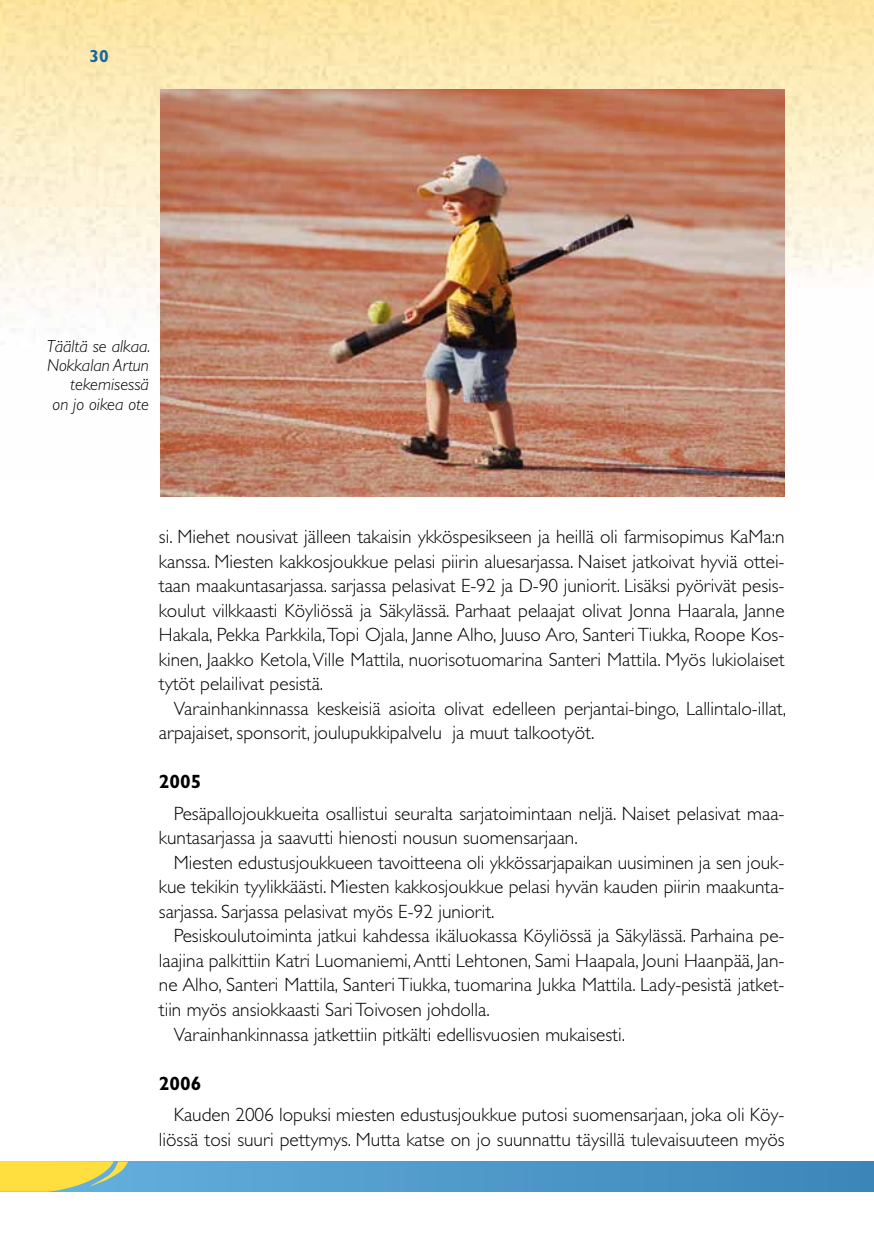
<style>
.page{position:relative;width:874px;height:1241px;background:#fff}
.page>*{position:absolute;margin:0;border:0;box-sizing:border-box;transform-origin:0 0}
.t1{font:300 19.25px/24.5px "Gill Sans";color:#000;text-align:justify}
.t2{font:700 19.25px "Gill Sans";color:#000}
.t3{font:italic 300 17.5px/19.2px "Gill Sans";color:#000;text-align:right}
.t4{font:700 17.5px "Gill Sans";color:#1768a0}
</style>
<div class="page">
<img style="left:0;top:0;width:873px;height:481px">
<svg style="left:128px;top:1161px;width:745px;height:30px;background:#4e98c8"></svg>
<svg style="left:0;top:1161px;width:128px;height:30px;background:#dbd362"></svg>
<img style="left:160px;top:89px;width:624px;height:407px">
<p class="t4" style="left:90px;top:45px;width:21px">30</p>
<p class="t3" style="left:47px;top:336px;width:105px">Täältä se alkaa.<br>Nokkalan Artun tekemisessä<br>on jo oikea ote</p>
<p class="t1" style="left:159px;top:524px;width:627px">si. Miehet nousivat jälleen takaisin ykköspesikseen ja heillä oli farmisopimus KaMa:n kanssa. Miesten kakkosjoukkue pelasi piirin aluesarjassa. Naiset jatkoivat hyviä ottei&shy;taan maakuntasarjassa. sarjassa pelasivat E-92 ja D-90 juniorit. Lisäksi pyörivät pesis&shy;koulut vilkkaasti Köyliössä ja Säkylässä. Parhaat pelaajat olivat Jonna Haarala, Janne Hakala, Pekka Parkkila, Topi Ojala, Janne Alho, Juuso Aro, Santeri Tiukka, Roope Kos&shy;kinen, Jaakko Ketola, Ville Mattila, nuorisotuomarina Santeri Mattila. Myös lukiolaiset tytöt pelailivat pesistä.</p>
<p class="t1" style="left:159px;top:696px;width:628px;text-indent:15px">Varainhankinnassa keskeisiä asioita olivat edelleen perjantai-bingo, Lallintalo-illat, arpajaiset, sponsorit, joulupukkipalvelu ja muut talkootyöt.</p>
<p class="t2" style="left:159px;top:770px;width:44px">2005</p>
<p class="t1" style="left:159px;top:801px;width:627px;text-indent:15px">Pesäpallojoukkueita osallistui seuralta sarjatoimintaan neljä. Naiset pelasivat maa&shy;kuntasarjassa ja saavutti hienosti nousun suomensarjaan.</p>
<p class="t1" style="left:159px;top:850px;width:627px;text-indent:15px">Miesten edustusjoukkueen tavoitteena oli ykkössarjapaikan uusiminen ja sen jouk&shy;kue tekikin tyylikkäästi. Miesten kakkosjoukkue pelasi hyvän kauden piirin maakunta&shy;sarjassa. Sarjassa pelasivat myös E-92 juniorit.</p>
<p class="t1" style="left:174px;top:923px;width:612px">Pesiskoulutoiminta jatkui kahdessa ikäluokassa Köyliössä ja Säkylässä. Parhaina pe-</p>
<p class="t1" style="left:159px;top:948px;width:626px">laajina palkittiin Katri Luomaniemi, Antti Lehtonen, Sami Haapala, Jouni Haanpää, Jan-</p>
<p class="t1" style="left:159px;top:972px;width:627px">ne Alho, Santeri Mattila, Santeri Tiukka, tuomarina Jukka Mattila. Lady-pesistä jatket-</p>
<p class="t1" style="left:159px;top:997px;width:332px">tiin myös ansiokkaasti Sari Toivosen johdolla.</p>
<p class="t1" style="left:174px;top:1021px;width:452px">Varainhankinnassa jatkettiin pitkälti edellisvuosien mukaisesti.</p>
<p class="t2" style="left:159px;top:1071px;width:44px">2006</p>
<p class="t1" style="left:159px;top:1102px;width:627px;text-align:right">Kauden 2006 lopuksi miesten edustusjoukkue putosi suomensarjaan, joka oli Köy&shy;liössä tosi suuri pettymys. Mutta katse on jo suunnattu täysillä tulevaisuuteen myös</p>
</div>
